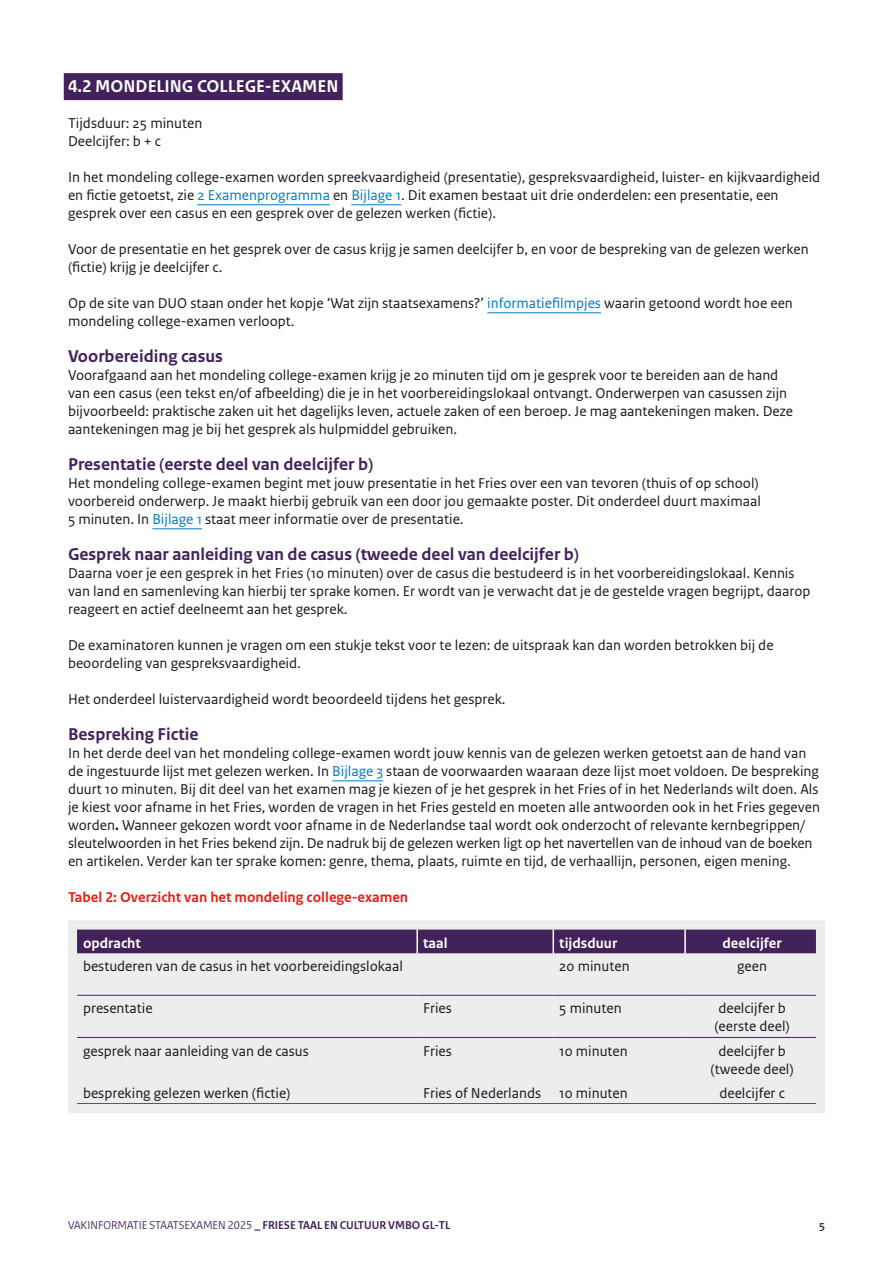
<style>
.page{position:relative;width:893px;height:1263px;background:#fff}
.page>*{position:absolute;margin:0;border:0;box-sizing:border-box;transform-origin:0 0}
.H4_subkop{font:700 18px "Rijksoverheid Sans Text";color:#43225b}
.H3_kop{font:700 18px "Rijksoverheid Sans Text";color:#fff}
.P_bodytekst{font:15px/18px "Rijksoverheid Sans Text";color:#1a171c}
.Tabel_bodytekst{font:15px "Rijksoverheid Sans Text";color:#1a171c}
.P_Tabelverwijzing{font:700 15px "Rijksoverheid Sans Text";color:#e32318}
.Tabel_kopcel{font:700 15px "Rijksoverheid Sans Text";color:#fff}
.t1{font:12px "Rijksoverheid Sans Heading";color:#43225b}
.t2{font:700 12px "Rijksoverheid Sans Heading";color:#43225b}
.s1{color:#007bc7}
.s2{font-weight:700}
</style>
<div class="page">
<div style="left:64px;top:73px;width:279px;height:27px;background:#43225b"></div>
<hr style="left:197px;top:204px;width:133px;height:1px;background:#007bc7">
<hr style="left:351px;top:204px;width:50px;height:1px;background:#007bc7">
<hr style="left:487px;top:312px;width:114px;height:1px;background:#007bc7">
<hr style="left:152px;top:528px;width:50px;height:1px;background:#007bc7">
<hr style="left:332px;top:780px;width:51px;height:1px;background:#007bc7">
<svg style="left:68px;top:920px;width:757px;height:193px;background:#d5d1d9"></svg>
<h3 class="H3_kop" style="left:68px;top:76px;width:272px">4.2 MONDELING COLLEGE-EXAMEN</h3>
<p class="P_bodytekst" style="left:68px;top:115px;width:136px">Tijdsduur: 25 minuten</p>
<p class="P_bodytekst" style="left:68px;top:133px;width:95px">Deelcijfer: b + c</p>
<p class="P_bodytekst" style="left:68px;top:169px;width:754px">In het mondeling college-examen worden spreekvaardigheid (presentatie), gespreksvaardigheid, luister- en kijkvaardigheid en fictie getoetst, zie <span class="s1">2 Examenprogramma</span> en <span class="s1">Bijlage 1</span>. Dit examen bestaat uit drie onderdelen: een presentatie, een gesprek over een casus en een gesprek over de gelezen werken (fictie).</p>
<p class="P_bodytekst" style="left:68px;top:241px;width:742px">Voor de presentatie en het gesprek over de casus krijg je samen deelcijfer b, en voor de bespreking van de gelezen werken (fictie) krijg je deelcijfer c.</p>
<p class="P_bodytekst" style="left:68px;top:295px;width:726px">Op de site van DUO staan onder het kopje ‘Wat zijn staatsexamens?’ <span class="s1">informatiefilmpjes</span> waarin getoond wordt hoe een mondeling college-examen verloopt.</p>
<h4 class="H4_subkop" style="left:68px;top:346px;width:156px">Voorbereiding casus</h4>
<p class="P_bodytekst" style="left:68px;top:367px;width:726px">Voorafgaand aan het mondeling college-examen krijg je 20 minuten tijd om je gesprek voor te bereiden aan de hand van een casus (een tekst en/of afbeelding) die je in het voorbereidingslokaal ontvangt. Onderwerpen van casussen zijn bijvoorbeeld: praktische zaken uit het dagelijks leven, actuele zaken of een beroep. Je mag aantekeningen maken. Deze aantekeningen mag je bij het gesprek als hulpmiddel gebruiken.</p>
<h4 class="H4_subkop" style="left:68px;top:454px;width:307px">Presentatie (eerste deel van deelcijfer b)</h4>
<p class="P_bodytekst" style="left:68px;top:475px;width:694px">Het mondeling college-examen begint met jouw presentatie in het Fries over een van tevoren (thuis of op school) voorbereid onderwerp. Je maakt hierbij gebruik van een door jou gemaakte poster. Dit onderdeel duurt maximaal<br>5 minuten. In <span class="s1">Bijlage 1</span> staat meer informatie over de presentatie.</p>
<h4 class="H4_subkop" style="left:68px;top:544px;width:512px">Gesprek naar aanleiding van de casus (tweede deel van deelcijfer b)</h4>
<p class="P_bodytekst" style="left:68px;top:565px;width:744px">Daarna voer je een gesprek in het Fries (10 minuten) over de casus die bestudeerd is in het voorbereidingslokaal. Kennis van land en samenleving kan hierbij ter sprake komen. Er wordt van je verwacht dat je de gestelde vragen begrijpt, daarop reageert en actief deelneemt aan het gesprek.</p>
<p class="P_bodytekst" style="left:68px;top:637px;width:707px">De examinatoren kunnen je vragen om een stukje tekst voor te lezen: de uitspraak kan dan worden betrokken bij de beoordeling van gespreksvaardigheid.</p>
<p class="P_bodytekst" style="left:68px;top:691px;width:439px">Het onderdeel luistervaardigheid wordt beoordeeld tijdens het gesprek.</p>
<h4 class="H4_subkop" style="left:68px;top:724px;width:132px">Bespreking Fictie</h4>
<p class="P_bodytekst" style="left:68px;top:745px;width:753px">In het derde deel van het mondeling college-examen wordt jouw kennis van de gelezen werken getoetst aan de hand van de ingestuurde lijst met gelezen werken. In <span class="s1">Bijlage 3</span> staan de voorwaarden waaraan deze lijst moet voldoen. De bespreking duurt 10 minuten. Bij dit deel van het examen mag je kiezen of je het gesprek in het Fries of in het Nederlands wilt doen. Als je kiest voor afname in het Fries, worden de vragen in het Fries gesteld en moeten alle antwoorden ook in het Fries gegeven worden<span class="s2">.</span> Wanneer gekozen wordt voor afname in de Nederlandse taal wordt ook onderzocht of relevante kernbegrippen/ sleutelwoorden in het Fries bekend zijn. De nadruk bij de gelezen werken ligt op het navertellen van de inhoud van de boeken en artikelen. Verder kan ter sprake komen: genre, thema, plaats, ruimte en tijd, de verhaallijn, personen, eigen mening.</p>
<p class="P_Tabelverwijzing" style="left:68px;top:889px;width:342px">Tabel 2: Overzicht van het mondeling college-examen</p>
<p class="Tabel_kopcel" style="left:83px;top:934px;width:59px">opdracht</p>
<p class="Tabel_kopcel" style="left:423px;top:934px;width:26px">taal</p>
<p class="Tabel_kopcel" style="left:559px;top:934px;width:59px">tijdsduur</p>
<p class="Tabel_kopcel" style="left:722px;top:934px;width:61px">deelcijfer</p>
<p class="Tabel_bodytekst" style="left:83px;top:958px;width:322px">bestuderen van de casus in het voorbereidingslokaal</p>
<p class="Tabel_bodytekst" style="left:559px;top:958px;width:72px">20 minuten</p>
<p class="Tabel_bodytekst" style="left:737px;top:958px;width:31px">geen</p>
<p class="Tabel_bodytekst" style="left:83px;top:1000px;width:71px">presentatie</p>
<p class="Tabel_bodytekst" style="left:423px;top:1000px;width:30px">Fries</p>
<p class="Tabel_bodytekst" style="left:559px;top:1000px;width:64px">5 minuten</p>
<p class="Tabel_bodytekst" style="left:718px;top:1000px;width:69px">deelcijfer b</p>
<p class="Tabel_bodytekst" style="left:714px;top:1018px;width:77px">(eerste deel)</p>
<p class="Tabel_bodytekst" style="left:83px;top:1042px;width:227px">gesprek naar aanleiding van de casus</p>
<p class="Tabel_bodytekst" style="left:423px;top:1042px;width:30px">Fries</p>
<p class="Tabel_bodytekst" style="left:559px;top:1042px;width:70px">10 minuten</p>
<p class="Tabel_bodytekst" style="left:718px;top:1042px;width:69px">deelcijfer b</p>
<p class="Tabel_bodytekst" style="left:710px;top:1060px;width:85px">(tweede deel)</p>
<p class="Tabel_bodytekst" style="left:83px;top:1084px;width:209px">bespreking gelezen werken (fictie)</p>
<p class="Tabel_bodytekst" style="left:423px;top:1084px;width:119px">Fries of Nederlands</p>
<p class="Tabel_bodytekst" style="left:559px;top:1084px;width:70px">10 minuten</p>
<p class="Tabel_bodytekst" style="left:719px;top:1084px;width:67px">deelcijfer c</p>
<p class="t1" style="left:68px;top:1218px;width:384px">VAKINFORMATIE STAATSEXAMEN 2025 <span class="s2">_ FRIESE TAAL EN CULTUUR VMBO GL-TL</span></p>
<p class="t2" style="left:819px;top:1219px;width:7px">5</p>
</div>
